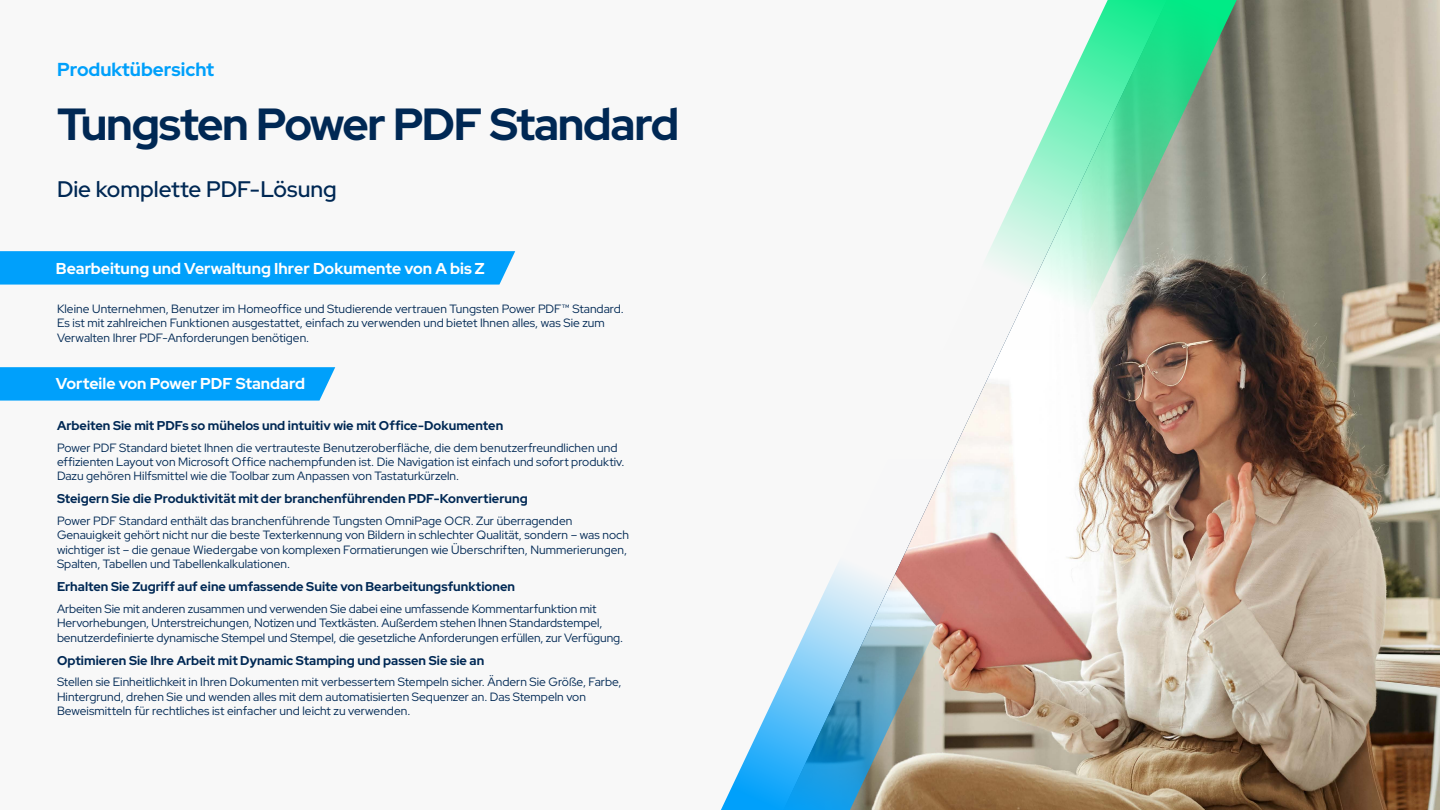
<style>
.page{position:relative;width:1440px;height:810px;background:#f8f8f8}
.page>*{position:absolute;margin:0;border:0;box-sizing:border-box;transform-origin:0 0}
.t1{font:700 45px "Red Hat Display";letter-spacing:-.03em;color:#002854}
.t2{font:500 22.5px "Red Hat Display";color:#002854}
.t3{font:700 18.75px "Red Hat Display";color:#00a0fb}
.t4{font:700 15.75px "Red Hat Display";color:#fff}
.t5{font:700 12.75px "Red Hat Display";color:#002854}
.t6{font:12px/14.4px "Red Hat Display";color:#002854}
</style>
<div class="page">
<img style="left:949px;top:0;width:491px;height:810px">
<img style="left:721px;top:459px;width:295px;height:351px">
<svg style="left:0;top:367px;width:335px;height:34px;background:#09a3fa"></svg>
<svg style="left:0;top:251px;width:515px;height:34px;background:#08a2fa"></svg>
<svg style="left:949px;top:0;width:288px;height:351px"></svg>
<h3 class="t3" style="left:57px;top:57px;width:159px">Produktübersicht</h3>
<h1 class="t1" style="left:57px;top:95px;width:624px">Tungsten Power PDF Standard</h1>
<h2 class="t2" style="left:57px;top:174px;width:281px">Die komplette PDF-Lösung</h2>
<h3 class="t4" style="left:56px;top:258px;width:430px">Bearbeitung und Verwaltung Ihrer Dokumente von A bis Z</h3>
<p class="t6" style="left:57px;top:301px;width:568px">Kleine Unternehmen, Benutzer im Homeoffice und Studierende vertrauen Tungsten Power PDF™ Standard.<br>Es ist mit zahlreichen Funktionen ausgestattet, einfach zu verwenden und bietet Ihnen alles, was Sie zum<br>Verwalten Ihrer PDF-Anforderungen benötigen.</p>
<h3 class="t4" style="left:56px;top:374px;width:251px">Vorteile von Power PDF Standard</h3>
<p class="t5" style="left:57px;top:417px;width:448px">Arbeiten Sie mit PDFs so mühelos und intuitiv wie mit Office-Dokumenten</p>
<p class="t6" style="left:57px;top:440px;width:569px">Power PDF Standard bietet Ihnen die vertrauteste Benutzeroberfläche, die dem benutzerfreundlichen und effizienten Layout von Microsoft Office nachempfunden ist. Die Navigation ist einfach und sofort produktiv.<br>Dazu gehören Hilfsmittel wie die Toolbar zum Anpassen von Tastaturkürzeln.</p>
<p class="t5" style="left:57px;top:490px;width:472px">Steigern Sie die Produktivität mit der branchenführenden PDF-Konvertierung</p>
<p class="t6" style="left:57px;top:513px;width:573px">Power PDF Standard enthält das branchenführende Tungsten OmniPage OCR. Zur überragenden Genauigkeit gehört nicht nur die beste Texterkennung von Bildern in schlechter Qualität, sondern – was noch wichtiger ist – die genaue Wiedergabe von komplexen Formatierungen wie Überschriften, Nummerierungen, Spalten, Tabellen und Tabellenkalkulationen.</p>
<p class="t5" style="left:57px;top:578px;width:460px">Erhalten Sie Zugriff auf eine umfassende Suite von Bearbeitungsfunktionen</p>
<p class="t6" style="left:57px;top:601px;width:568px">Arbeiten Sie mit anderen zusammen und verwenden Sie dabei eine umfassende Kommentarfunktion mit<br>Hervorhebungen, Unterstreichungen, Notizen und Textkästen. Außerdem stehen Ihnen Standardstempel, benutzerdefinierte dynamische Stempel und Stempel, die gesetzliche Anforderungen erfüllen, zur Verfügung.</p>
<p class="t5" style="left:57px;top:652px;width:429px">Optimieren Sie Ihre Arbeit mit Dynamic Stamping und passen Sie sie an</p>
<p class="t6" style="left:57px;top:675px;width:566px">Stellen sie Einheitlichkeit in Ihren Dokumenten mit verbessertem Stempeln sicher. Ändern Sie Größe, Farbe,<br>Hintergrund, drehen Sie und wenden alles mit dem automatisierten Sequenzer an. Das Stempeln von<br>Beweismitteln für rechtliches ist einfacher und leicht zu verwenden.</p>
</div>
